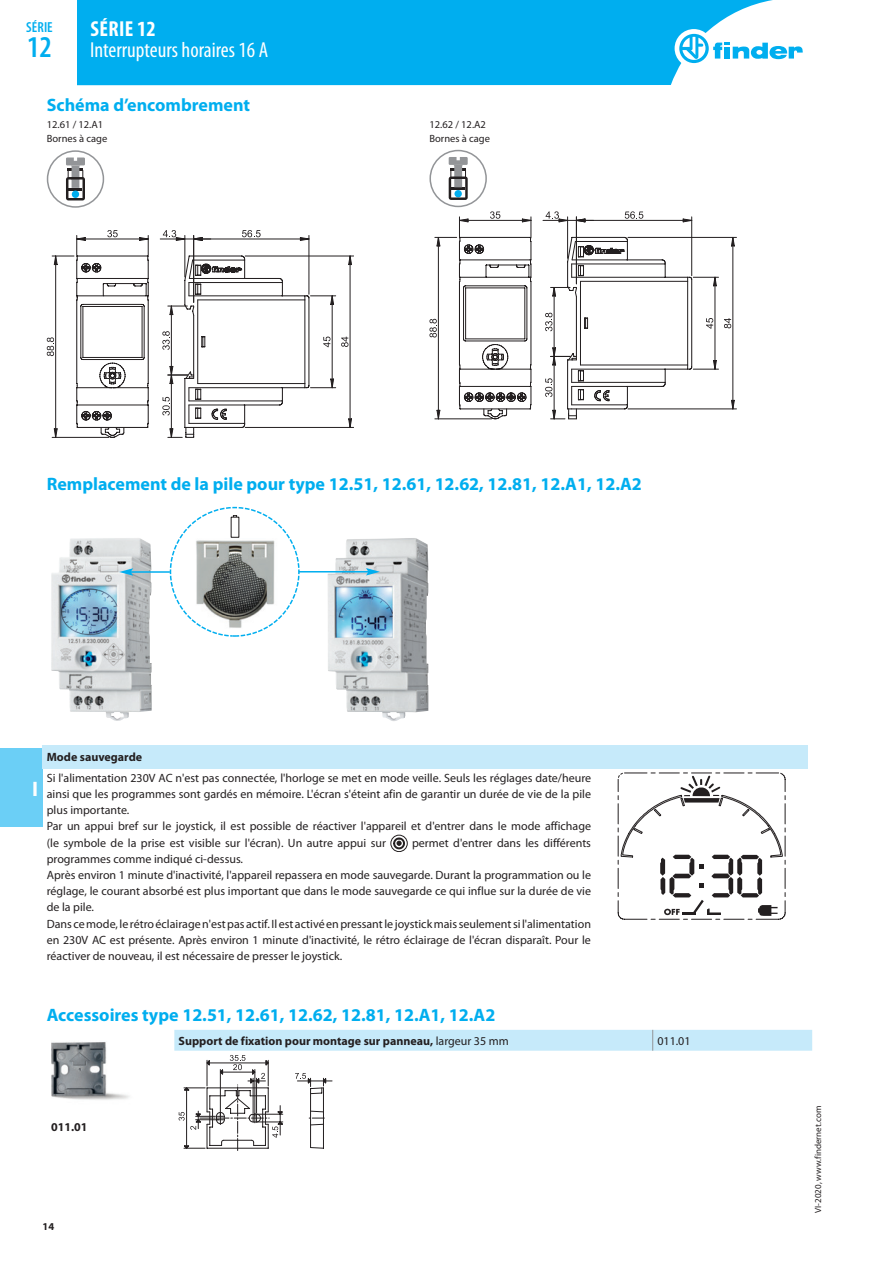
<style>
.page{position:relative;width:893px;height:1263px;background:#fff}
.page>*{position:absolute;margin:0;border:0;box-sizing:border-box;transform-origin:0 0}
.t1{font:600 condensed 30.3px "Myriad Pro";color:#00aeef}
.t2{font:condensed 21.75px "Myriad Pro";color:#fff}
.t3{font:700 condensed 21.75px "Myriad Pro";letter-spacing:.02em;color:#fff}
.t4{font:700 21px "Myriad Pro";color:#fff}
.Titolo_T2{font:700 18px "Myriad Pro";color:#00aeef}
.t5{font:600 condensed 14.55px "Myriad Pro";letter-spacing:.005em;color:#00aeef}
.Corpo{font:12px/16.2px "Myriad Pro";color:#231f20;text-align:justify}
.Corpo-2{font:700 12px "Myriad Pro";color:#231f20}
.Corpo_Bold{font:700 12px "Myriad Pro";color:#231f20}
.TXT_Immagini{font:10.5px "Myriad Pro";color:#231f20}
.t6{font:700 10.5px "Myriad Pro";color:#231f20}
.t7{font:9px "Myriad Pro";color:#231f20}
.s1{font-weight:400}
</style>
<div class="page">
<div style="left:0;top:748px;width:43px;height:79px;background:#6bcff6"></div>
<div style="left:77px;top:0;width:696px;height:85px;background:#00aeef"></div>
<div style="left:675px;top:29px;width:38px;height:39px;background:#fff;border-radius:50%"></div>
<svg style="left:679px;top:34px;width:124px;height:29px"></svg>
<div style="left:47px;top:150px;width:57px;height:58px;border:2px solid #939598;border-radius:50%"></div>
<svg style="left:66px;top:157px;width:19px;height:43px"></svg>
<hr style="left:148px;top:300px;width:1px;height:84px;background:#231f20">
<hr style="left:78px;top:427px;width:69px;height:1px;background:#231f20">
<hr style="left:78px;top:405px;width:69px;height:1px;background:#231f20">
<hr style="left:78px;top:278px;width:69px;height:1px;background:#231f20">
<hr style="left:78px;top:255px;width:69px;height:1px;background:#231f20">
<svg style="left:147px;top:383px;width:2px;height:45px"></svg>
<hr style="left:78px;top:296px;width:69px;height:1px;background:#231f20">
<hr style="left:104px;top:283px;width:42px;height:1px;background:#231f20">
<hr style="left:77px;top:239px;width:71px;height:1px;background:#231f20">
<hr style="left:245px;top:256px;width:109px;height:1px;background:#231f20">
<hr style="left:245px;top:427px;width:109px;height:1px;background:#231f20">
<svg style="left:162px;top:255px;width:190px;height:183px"></svg>
<hr style="left:350px;top:256px;width:1px;height:171px;background:#231f20">
<hr style="left:309px;top:235px;width:1px;height:59px;background:#231f20">
<svg style="left:242px;top:230px;width:19px;height:7px"></svg>
<svg style="left:300px;top:237px;width:9px;height:4px"></svg>
<hr style="left:194px;top:239px;width:115px;height:1px;background:#231f20">
<hr style="left:193px;top:235px;width:1px;height:67px;background:#231f20">
<hr style="left:185px;top:235px;width:1px;height:42px;background:#231f20">
<svg style="left:194px;top:237px;width:8px;height:4px"></svg>
<svg style="left:163px;top:230px;width:22px;height:11px"></svg>
<hr style="left:160px;top:239px;width:51px;height:1px;background:#231f20">
<hr style="left:83px;top:359px;width:59px;height:1px;background:#231f20">
<hr style="left:83px;top:304px;width:59px;height:1px;background:#231f20">
<svg style="left:134px;top:235px;width:15px;height:72px"></svg>
<hr style="left:144px;top:306px;width:1px;height:51px;background:#231f20">
<hr style="left:83px;top:306px;width:59px;height:1px;background:#231f20">
<hr style="left:83px;top:357px;width:59px;height:1px;background:#231f20">
<hr style="left:142px;top:306px;width:1px;height:51px;background:#231f20">
<hr style="left:113px;top:387px;width:34px;height:1px;background:#231f20">
<svg style="left:47px;top:230px;width:78px;height:208px"></svg>
<div style="left:429px;top:150px;width:58px;height:57px;border:2px solid #939598;border-radius:50%"></div>
<svg style="left:449px;top:157px;width:19px;height:43px"></svg>
<hr style="left:435px;top:419px;width:57px;height:1px;background:#231f20">
<svg style="left:545px;top:236px;width:173px;height:184px"></svg>
<hr style="left:715px;top:277px;width:1px;height:92px;background:#231f20">
<hr style="left:628px;top:237px;width:108px;height:1px;background:#231f20">
<hr style="left:628px;top:409px;width:108px;height:1px;background:#231f20">
<svg style="left:724px;top:318px;width:7px;height:10px"></svg>
<svg style="left:731px;top:237px;width:2px;height:9px"></svg>
<svg style="left:731px;top:400px;width:2px;height:9px"></svg>
<hr style="left:733px;top:237px;width:1px;height:172px;background:#231f20">
<hr style="left:691px;top:217px;width:1px;height:59px;background:#231f20">
<svg style="left:625px;top:211px;width:18px;height:8px"></svg>
<svg style="left:683px;top:219px;width:9px;height:3px"></svg>
<hr style="left:576px;top:220px;width:116px;height:1px;background:#231f20">
<hr style="left:576px;top:217px;width:1px;height:67px;background:#231f20">
<hr style="left:567px;top:217px;width:1px;height:41px;background:#231f20">
<svg style="left:577px;top:219px;width:8px;height:3px"></svg>
<svg style="left:546px;top:211px;width:22px;height:11px"></svg>
<hr style="left:543px;top:220px;width:50px;height:1px;background:#231f20">
<svg style="left:429px;top:211px;width:103px;height:208px"></svg>
<img style="left:51px;top:538px;width:101px;height:183px">
<img style="left:327px;top:538px;width:101px;height:183px">
<hr style="left:131px;top:571px;width:39px;height:2px;background:#00aeef">
<svg style="left:119px;top:568px;width:14px;height:8px"></svg>
<hr style="left:299px;top:571px;width:70px;height:1px;background:#00aeef">
<svg style="left:366px;top:568px;width:14px;height:7px"></svg>
<svg style="left:169px;top:506px;width:131px;height:131px"></svg>
<div style="left:231px;top:517px;width:8px;height:20px;background:#fff"></div>
<div style="left:43px;top:745px;width:765px;height:23px;background:#c6eafa"></div>
<svg style="left:391px;top:835px;width:17px;height:17px"></svg>
<svg style="left:618px;top:773px;width:167px;height:146px"></svg>
<img style="left:51px;top:1042px;width:79px;height:58px">
<svg style="left:174px;top:1030px;width:638px;height:120px"></svg>
<p class="t5" style="left:26px;top:19px;width:28px">SÉRIE</p>
<h1 class="t1" style="left:27px;top:30px;width:26px">12</h1>
<h2 class="t3" style="left:90px;top:16px;width:67px">SÉRIE 12</h2>
<h2 class="t2" style="left:90px;top:37px;width:179px">Interrupteurs horaires 16 A</h2>
<p class="Titolo_T2" style="left:47px;top:93px;width:205px">Schéma d’encombrement</p>
<p class="TXT_Immagini" style="left:47px;top:118px;width:58px">12.61 / 12.A1</p>
<p class="TXT_Immagini" style="left:47px;top:132px;width:62px">Bornes à cage</p>
<p class="TXT_Immagini" style="left:429px;top:118px;width:58px">12.62 / 12.A2</p>
<p class="TXT_Immagini" style="left:429px;top:132px;width:62px">Bornes à cage</p>
<p class="Titolo_T2" style="left:47px;top:472px;width:597px">Remplacement de la pile pour type 12.51, 12.61, 12.62, 12.81, 12.A1, 12.A2</p>
<h3 class="t4" style="left:32px;top:775px;width:7px">I</h3>
<p class="Corpo_Bold" style="left:47px;top:749px;width:97px">Mode sauvegarde</p>
<p class="Corpo" style="left:47px;top:769px;width:546px">Si l'alimentation 230V AC n'est pas connectée, l'horloge se met en mode veille. Seuls les réglages date/heure ainsi que les programmes sont gardés en mémoire. L'écran s'éteint afin de garantir un durée de vie de la pile plus importante.</p>
<p class="Corpo" style="left:47px;top:818px;width:546px">Par un appui bref sur le joystick, il est possible de réactiver l'appareil et d'entrer dans le mode affichage (le symbole de la prise est visible sur l'écran). Un autre appui sur</p>
<p class="Corpo" style="left:412px;top:834px;width:181px">permet d'entrer dans les différents</p>
<p class="Corpo" style="left:47px;top:850px;width:198px">programmes comme indiqué ci-dessus.</p>
<p class="Corpo" style="left:47px;top:867px;width:546px">Après environ 1 minute d'inactivité, l'appareil repassera en mode sauvegarde. Durant la programmation ou le réglage, le courant absorbé est plus important que dans le mode sauvegarde ce qui influe sur la durée de vie de la pile.</p>
<p class="Corpo" style="left:47px;top:915px;width:546px">Dans ce mode, le rétro éclairage n'est pas actif. Il est activé en pressant le joystick mais seulement si l'alimentation en 230V AC est présente. Après environ 1 minute d'inactivité, le rétro éclairage de l'écran disparaît. Pour le réactiver de nouveau, il est nécessaire de presser le joystick.</p>
<p class="Titolo_T2" style="left:47px;top:1003px;width:450px">Accessoires type 12.51, 12.61, 12.62, 12.81, 12.A1, 12.A2</p>
<p class="Corpo-2" style="left:179px;top:1033px;width:332px">Support de fixation pour montage sur panneau, <span class="s1">largeur 35 mm</span></p>
<p class="Corpo" style="left:657px;top:1032px;width:35px">011.01</p>
<p class="Corpo-2" style="left:51px;top:1119px;width:38px">011.01</p>
<p class="t6" style="left:43px;top:1219px;width:13px">14</p>
<p class="t7" style="left:812px;top:1213px;width:108px;rotate:-90deg">VI-2020, www.findernet.com</p>
</div>
